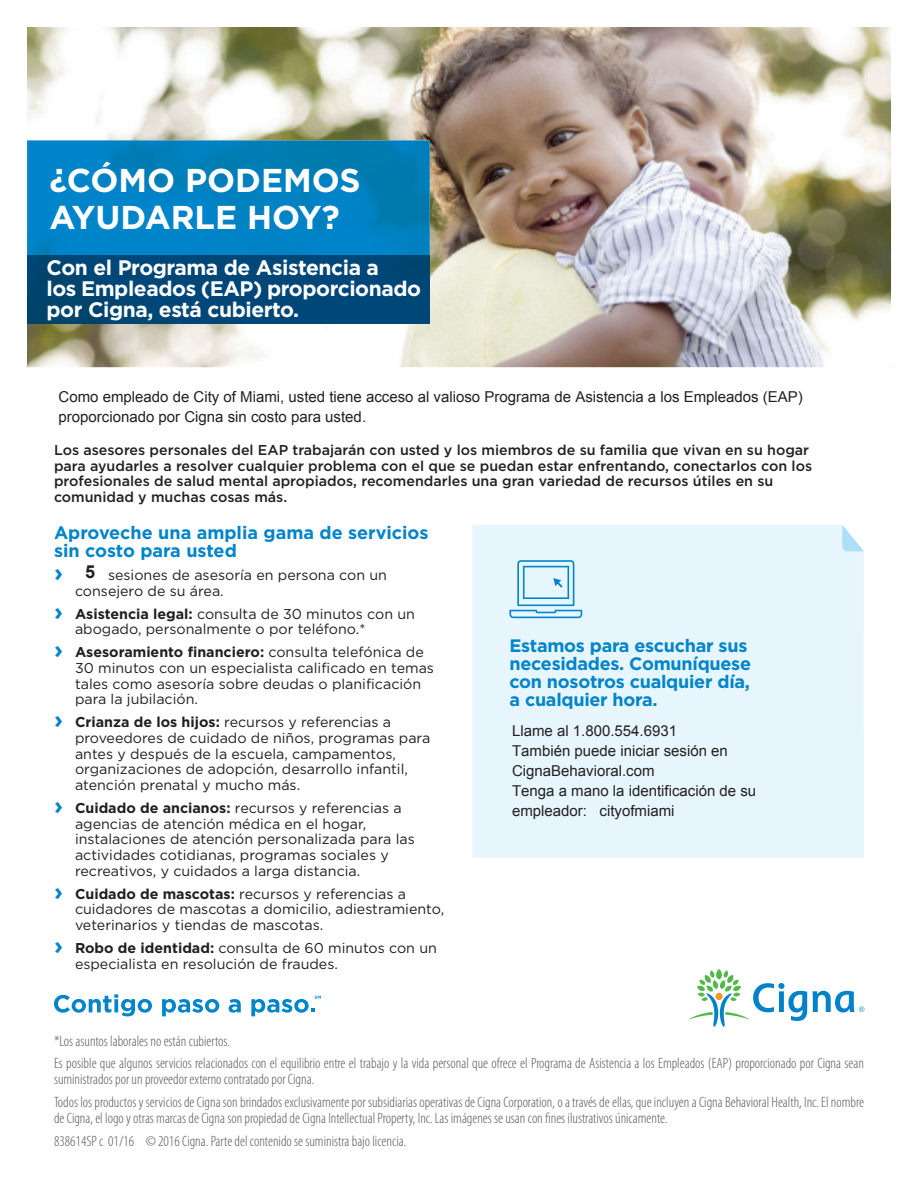
<style>
.page{position:relative;width:918px;height:1188px;background:#fff}
.page>*{position:absolute;margin:0;border:0;box-sizing:border-box;transform-origin:0 0}
.t1{font:700 33px/37.5px "Gotham";color:#fff}
.t2{font:700 24px "Gotham";color:#0084ca}
.t3{font:700 21px/21px "Gotham";letter-spacing:-.02em;color:#fff}
.t4{font:700 18px/18px "Gotham";letter-spacing:-.015em;color:#0084ca}
.t5{font:700 18px "Arial";color:#231f20}
.t6{font:300 condensed 15px/22.8px "Myriad Pro";color:#57585a}
.t7{font:15px/20px "Arial";color:#231f20}
.t8{font:14.25px/15.8px "Gotham";color:#231f20}
.t9{font:500 14.25px/15.8px "Gotham";color:#231f20}
.s1{font-weight:700;font-size:24px;color:#0084ca}
.s2{font-weight:700}
</style>
<div class="page">
<img style="left:27px;top:27px;width:864px;height:340px">
<img style="left:430px;top:140px;width:1px;height:116px">
<img style="left:27px;top:140px;width:403px;height:116px">
<img style="left:27px;top:256px;width:403px;height:67px">
<div style="left:473px;top:525px;width:391px;height:333px;background:#e7f6fd"></div>
<svg style="left:842px;top:525px;width:22px;height:26px"></svg>
<svg style="left:509px;top:560px;width:73px;height:58px"></svg>
<svg style="left:688px;top:969px;width:176px;height:58px"></svg>
<svg style="left:54px;top:994px;width:98px;height:22px"></svg>
<svg style="left:162px;top:999px;width:57px;height:17px"></svg>
<svg style="left:229px;top:999px;width:12px;height:14px"></svg>
<svg style="left:251px;top:996px;width:70px;height:20px"></svg>
<h1 class="t1" style="left:50px;top:164px;width:313px">¿CÓMO PODEMOS<br>AYUDARLE HOY?</h1>
<h3 class="t3" style="left:46px;top:259px;width:376px">Con el Programa de Asistencia a<br>los Empleados (EAP) proporcionado por Cigna, está cubierto.</h3>
<p class="t7" style="left:59px;top:386px;width:746px">Como empleado de City of Miami, usted tiene acceso al valioso Programa de Asistencia a los Empleados (EAP) proporcionado por Cigna sin costo para usted.</p>
<p class="t9" style="left:54px;top:443px;width:760px">Los asesores personales del EAP trabajarán con usted y los miembros de su familia que vivan en su hogar para ayudarles a resolver cualquier problema con el que se puedan estar enfrentando, conectarlos con los profesionales de salud mental apropiados, recomendarles una gran variedad de recursos útiles en su comunidad y muchas cosas más.</p>
<p class="t4" style="left:54px;top:525px;width:376px">Aproveche una amplia gama de servicios sin costo para usted</p>
<h2 class="t2" style="left:54px;top:564px;width:10px">›</h2>
<p class="t8" style="left:75px;top:568px;width:313px;text-indent:33px">sesiones de asesoría en persona con un consejero de su área.</p>
<p class="t8" style="left:75px;top:607px;width:341px;text-indent:-21px"><span class="s1">›</span> <span class="s2">Asistencia legal:</span> consulta de 30 minutos con un abogado, personalmente o por teléfono.*</p>
<p class="t8" style="left:75px;top:645px;width:361px;text-indent:-21px"><span class="s1">›</span> <span class="s2">Asesoramiento financiero:</span> consulta telefónica de 30 minutos con un especialista calificado en temas tales como asesoría sobre deudas o planificación para la jubilación.</p>
<p class="t8" style="left:75px;top:715px;width:357px;text-indent:-21px"><span class="s1">›</span> <span class="s2">Crianza de los hijos:</span> recursos y referencias a proveedores de cuidado de niños, programas para antes y después de la escuela, campamentos, organizaciones de adopción, desarrollo infantil, atención prenatal y mucho más.</p>
<p class="t8" style="left:75px;top:801px;width:341px;text-indent:-21px"><span class="s1">›</span> <span class="s2">Cuidado de ancianos:</span> recursos y referencias a agencias de atención médica en el hogar, instalaciones de atención personalizada para las actividades cotidianas, programas sociales y recreativos, y cuidados a larga distancia.</p>
<p class="t8" style="left:75px;top:887px;width:371px;text-indent:-21px"><span class="s1">›</span> <span class="s2">Cuidado de mascotas:</span> recursos y referencias a cuidadores de mascotas a domicilio, adiestramiento, veterinarios y tiendas de mascotas.</p>
<p class="t8" style="left:75px;top:941px;width:363px;text-indent:-21px"><span class="s1">›</span> <span class="s2">Robo de identidad:</span> consulta de 60 minutos con un especialista en resolución de fraudes.</p>
<p class="t5" style="left:85px;top:562px;width:12px">5</p>
<p class="t4" style="left:509px;top:638px;width:243px">Estamos para escuchar sus necesidades. Comuníquese con nosotros cualquier día, a cualquier hora.</p>
<p class="t7" style="left:512px;top:721px;width:246px">Llame al 1.800.554.6931<br>También puede iniciar sesión en<br>CignaBehavioral.com<br>Tenga a mano la identificación de su empleador: cityofmiami</p>
<p class="t6" style="left:54px;top:1030px;width:811px">*Los asuntos laborales no están cubiertos.<br>Es posible que algunos servicios relacionados con el equilibrio entre el trabajo y la vida personal que ofrece el Programa de Asistencia a los Empleados (EAP) proporcionado por Cigna sean</p>
<p class="t6" style="left:54px;top:1069px;width:812px">suministrados por un proveedor externo contratado por Cigna.<br>Todos los productos y servicios de Cigna son brindados exclusivamente por subsidiarias operativas de Cigna Corporation, o a través de ellas, que incluyen a Cigna Behavioral Health, Inc. El nombre</p>
<p class="t6" style="left:54px;top:1107px;width:615px">de Cigna, el logo y otras marcas de Cigna son propiedad de Cigna Intellectual Property, Inc. Las imágenes se usan con fines ilustrativos únicamente.<br>838614SP c 01/16 © 2016 Cigna. Parte del contenido se suministra bajo licencia.</p>
</div>
